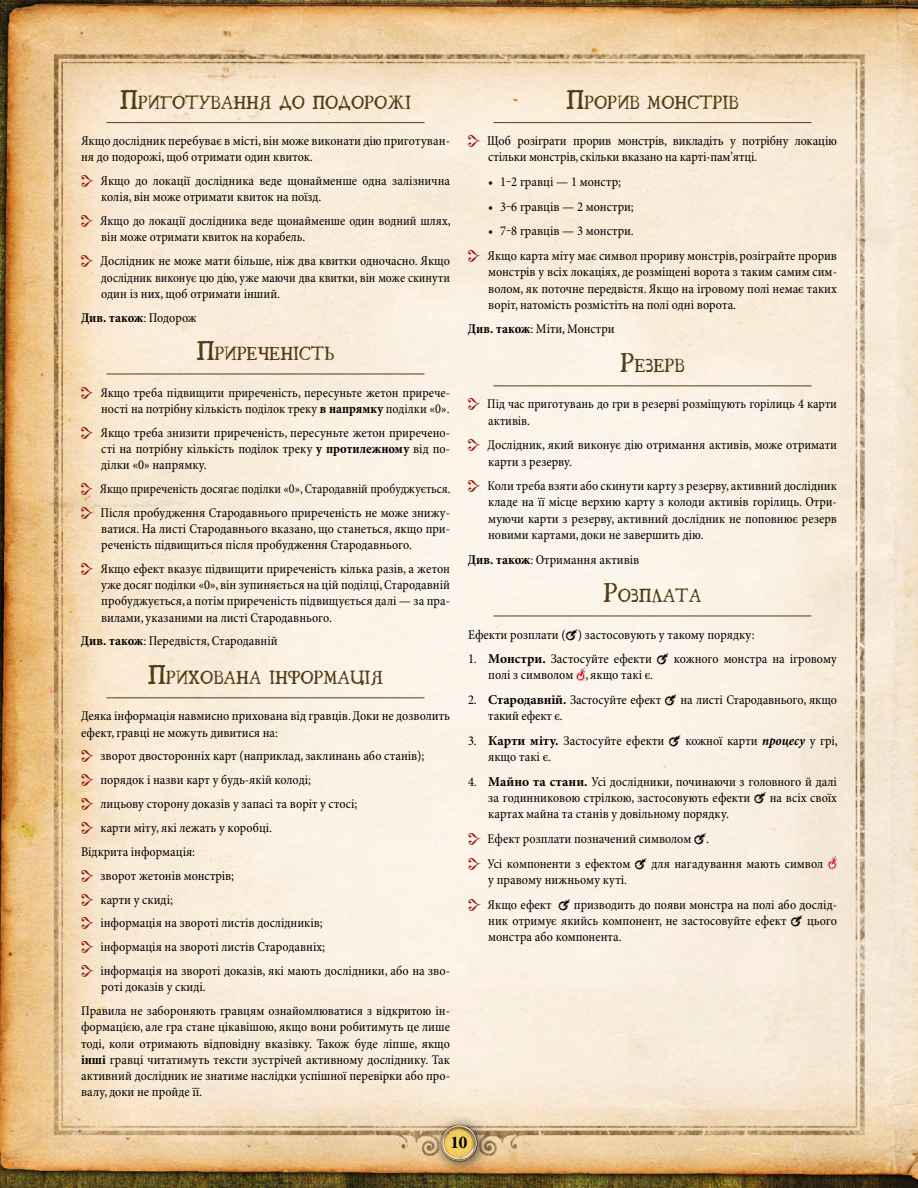
<style>
.page{position:relative;width:918px;height:1188px;background:#fff}
.page>*{position:absolute;margin:0;border:0;box-sizing:border-box;transform-origin:0 0}
.t1{font:16.8px "Ugly Qua";color:#533c13}
.t2{font:700 16.5px "Baskerville Cyr LT Std";color:#000}
.t3{font:condensed 13.5px/16.2px "Minion Pro";color:#000}
.t4{font:condensed 13.5px/23.9px "Minion Pro";color:#000;scale:.96 1}
.t5{font:700 condensed 13.5px "Minion Pro";color:#000}
.s1{font-size:24px}
.s2{font-weight:400}
.s3{font-weight:700}
.s4{font-weight:700;font-stretch:normal}
.s5{font-weight:700;font-style:italic}
</style>
<div class="page">
<img style="left:0;top:0;width:918px;height:1188px">
<div style="left:430px;top:1114px;width:62px;height:61px;background:#000;opacity:.75"></div>
<img style="left:438px;top:1122px;width:42px;height:41px">
<hr style="left:107px;top:122px;width:317px;height:1px;background:#533c13">
<hr style="left:107px;top:374px;width:317px;height:1px;background:#533c13">
<hr style="left:107px;top:697px;width:317px;height:1px;background:#533c13">
<hr style="left:494px;top:122px;width:317px;height:1px;background:#533c13">
<hr style="left:494px;top:386px;width:317px;height:1px;background:#533c13">
<hr style="left:494px;top:616px;width:317px;height:1px;background:#533c13">
<svg style="left:576px;top:667px;width:9px;height:14px"></svg>
<svg style="left:828px;top:856px;width:9px;height:13px"></svg>
<svg style="left:81px;top:175px;width:12px;height:12px"></svg>
<svg style="left:81px;top:215px;width:12px;height:12px"></svg>
<svg style="left:81px;top:255px;width:12px;height:12px"></svg>
<svg style="left:81px;top:386px;width:12px;height:12px"></svg>
<svg style="left:81px;top:426px;width:12px;height:12px"></svg>
<svg style="left:81px;top:483px;width:12px;height:12px"></svg>
<svg style="left:81px;top:506px;width:12px;height:13px"></svg>
<svg style="left:81px;top:563px;width:12px;height:12px"></svg>
<svg style="left:81px;top:750px;width:12px;height:12px"></svg>
<svg style="left:81px;top:774px;width:12px;height:12px"></svg>
<svg style="left:81px;top:798px;width:12px;height:12px"></svg>
<svg style="left:81px;top:822px;width:12px;height:12px"></svg>
<svg style="left:81px;top:869px;width:12px;height:13px"></svg>
<svg style="left:81px;top:893px;width:12px;height:12px"></svg>
<svg style="left:81px;top:917px;width:12px;height:12px"></svg>
<svg style="left:81px;top:941px;width:12px;height:12px"></svg>
<svg style="left:81px;top:965px;width:12px;height:12px"></svg>
<svg style="left:468px;top:135px;width:12px;height:12px"></svg>
<svg style="left:468px;top:250px;width:12px;height:12px"></svg>
<svg style="left:468px;top:398px;width:12px;height:12px"></svg>
<svg style="left:468px;top:439px;width:12px;height:12px"></svg>
<svg style="left:468px;top:480px;width:12px;height:12px"></svg>
<svg style="left:566px;top:628px;width:12px;height:12px"></svg>
<svg style="left:657px;top:653px;width:12px;height:12px"></svg>
<svg style="left:665px;top:694px;width:12px;height:12px"></svg>
<svg style="left:669px;top:735px;width:12px;height:11px"></svg>
<svg style="left:754px;top:792px;width:12px;height:12px"></svg>
<svg style="left:468px;top:833px;width:12px;height:12px"></svg>
<svg style="left:694px;top:833px;width:12px;height:11px"></svg>
<svg style="left:468px;top:858px;width:12px;height:12px"></svg>
<svg style="left:635px;top:858px;width:12px;height:11px"></svg>
<svg style="left:468px;top:898px;width:12px;height:12px"></svg>
<svg style="left:559px;top:898px;width:11px;height:12px"></svg>
<svg style="left:791px;top:915px;width:12px;height:11px"></svg>
<p class="t1" style="left:120px;top:89px;width:293px"><span class="s1">П</span>риготування до подорожі</p>
<p class="t3" style="left:81px;top:133px;width:371px">Якщо дослідник перебуває в місті, він може виконати дію приготуван&shy;ня до подорожі, щоб отримати один квиток.</p>
<p class="t3" style="left:101px;top:173px;width:351px">Якщо до локації дослідника веде щонайменше одна залізнична колія, він може отримати квиток на поїзд.</p>
<p class="t3" style="left:100px;top:213px;width:352px">Якщо до локації дослідника веде щонайменше один водний шлях, він може отримати квиток на корабель.</p>
<p class="t3" style="left:101px;top:253px;width:351px;text-align:justify">Дослідник не може мати більше, ніж два квитки одночасно. Якщо дослідник виконує цю дію, уже маючи два квитки, він може скинути один із них, щоб отримати інший.</p>
<p class="t5" style="left:81px;top:308px;width:117px">Див. також<span class="s2">: Подорож</span></p>
<p class="t1" style="left:196px;top:341px;width:140px"><span class="s1">П</span>риреченість</p>
<p class="t3" style="left:100px;top:385px;width:351px">Якщо треба підвищити приреченість, пересуньте жетон прирече&shy;ності на потрібну кількість поділок треку <span class="s3">в напрямку</span> поділки «0».</p>
<p class="t3" style="left:101px;top:425px;width:351px;text-align:justify">Якщо треба знизити приреченість, пересуньте жетон приречено&shy;сті на потрібну кількість поділок треку <span class="s3">у протилежному</span> від по&shy;ділки «0» напрямку.</p>
<p class="t4" style="left:100px;top:477px;width:367px">Якщо приреченість досягає поділки «0», Стародавній пробуджується.<br>Після пробудження Стародавнього приреченість не може знижу-</p>
<p class="t3" style="left:101px;top:521px;width:350px">ватися. На листі Стародавнього вказано, що станеться, якщо при&shy;реченість підвищиться після пробудження Стародавнього.</p>
<p class="t3" style="left:101px;top:561px;width:351px;text-align:justify">Якщо ефект вказує підвищити приреченість кілька разів, а жетон уже досяг поділки «0», він зупиняється на цій поділці, Стародавній пробуджується, а потім приреченість підвищується далі — за пра&shy;вилами, указаними на листі Стародавнього.</p>
<p class="t3" style="left:81px;top:634px;width:198px"><span class="s3">Див. також</span>: Передвістя, Стародавній</p>
<p class="t1" style="left:148px;top:665px;width:236px"><span class="s1">П</span>рихована інформація</p>
<p class="t3" style="left:81px;top:709px;width:370px">Деяка інформація навмисно прихована від гравців. Доки не дозволить ефект, гравці не можуть дивитися на:</p>
<p class="t3" style="left:101px;top:749px;width:326px">зворот двосторонніх карт (наприклад, заклинань або станів);</p>
<p class="t3" style="left:101px;top:772px;width:212px">порядок і назви карт у будь-якій колоді;</p>
<p class="t3" style="left:101px;top:796px;width:258px">лицьову сторону доказів у запасі та воріт у стосі;</p>
<p class="t3" style="left:101px;top:820px;width:173px">карти міту, які лежать у коробці.</p>
<p class="t3" style="left:81px;top:844px;width:116px">Відкрита інформація:</p>
<p class="t3" style="left:101px;top:868px;width:135px">зворот жетонів монстрів;</p>
<p class="t3" style="left:101px;top:892px;width:74px">карти у скиді;</p>
<p class="t3" style="left:101px;top:916px;width:224px">інформація на звороті листів дослідників;</p>
<p class="t3" style="left:101px;top:939px;width:226px">інформація на звороті листів Стародавніх;</p>
<p class="t3" style="left:101px;top:963px;width:351px">інформація на звороті доказів, які мають дослідники, або на зво-</p>
<p class="t3" style="left:81px;top:976px;width:371px;line-height:23.9px;text-indent:20px">роті доказів у скиді.<br>Правила не забороняють гравцям ознайомлюватися з відкритою ін-</p>
<p class="t3" style="left:81px;top:1020px;width:371px;text-align:justify">формацією, але гра стане цікавішою, якщо вони робитимуть це лише тоді, коли отримають відповідну вказівку. Також буде ліпше, якщо <span class="s3">інші</span> гравці читатимуть тексти зустрічей активному досліднику. Так активний дослідник не знатиме наслідки успішної перевірки або про&shy;валу, доки не пройде її.</p>
<p class="t1" style="left:566px;top:89px;width:174px"><span class="s1">П</span>рорив монстрів</p>
<p class="t3" style="left:487px;top:133px;width:351px">Щоб розіграти прорив монстрів, викладіть у потрібну локацію стільки монстрів, скільки вказано на карті-пам’ятці.</p>
<p class="t3" style="left:488px;top:174px;width:134px">• 1‒2 гравці — 1 монстр;</p>
<p class="t3" style="left:488px;top:199px;width:147px">• 3‒6 гравців — 2 монстри;</p>
<p class="t3" style="left:488px;top:219px;width:351px;line-height:24.8px">• 7‒8 гравців — 3 монстри.<br>Якщо карта міту має символ прориву монстрів, розіграйте прорив</p>
<p class="t3" style="left:488px;top:265px;width:350px;text-align:justify">монстрів у всіх локаціях, де розміщені ворота з таким самим сим&shy;волом, як поточне передвістя. Якщо на ігровому полі немає таких воріт, натомість розмістіть на полі одні ворота.</p>
<p class="t3" style="left:468px;top:322px;width:148px"><span class="s3">Див. також</span>: Міти, Монстри</p>
<p class="t1" style="left:620px;top:353px;width:66px"><span class="s1">Р</span>езерв</p>
<p class="t3" style="left:487px;top:397px;width:351px">Під час приготувань до гри в резерві розміщують горілиць 4 карти активів.</p>
<p class="t3" style="left:488px;top:438px;width:351px">Дослідник, який виконує дію отримання активів, може отримати карти з резерву.</p>
<p class="t3" style="left:488px;top:478px;width:351px;text-align:justify">Коли треба взяти або скинути карту з резерву, активний дослідник кладе на її місце верхню карту з колоди активів горілиць. Отри&shy;муючи карти з резерву, активний дослідник не поповнює резерв новими картами, доки не завершить дію.</p>
<p class="t3" style="left:468px;top:552px;width:173px"><span class="s3">Див. також</span>: Отримання активів</p>
<p class="t1" style="left:604px;top:583px;width:99px"><span class="s1">Р</span>озплата</p>
<p class="t3" style="left:468px;top:627px;width:288px">Ефекти розплати ( ) застосовують у такому порядку:</p>
<p class="t3" style="left:468px;top:651px;width:185px">1. <span class="s4">Монстри.</span> Застосуйте ефекти</p>
<p class="t3" style="left:674px;top:651px;width:165px">кожного монстра на ігровому</p>
<p class="t3" style="left:488px;top:668px;width:166px">полі з символом , якщо такі є.</p>
<p class="t3" style="left:468px;top:692px;width:195px">2. <span class="s4">Стародавній.</span> Застосуйте ефект</p>
<p class="t3" style="left:680px;top:692px;width:158px">на листі Стародавнього, якщо</p>
<p class="t3" style="left:488px;top:708px;width:76px">такий ефект є.</p>
<p class="t3" style="left:468px;top:733px;width:198px">3. <span class="s4">Карти міту.</span> Застосуйте ефекти</p>
<p class="t3" style="left:686px;top:733px;width:154px">кожної карти <span class="s5">процесу</span> у грі,</p>
<p class="t3" style="left:488px;top:749px;width:64px">якщо такі є.</p>
<p class="t3" style="left:488px;top:774px;width:350px;text-indent:-20px">4. <span class="s4">Майно та стани.</span> Усі дослідники, починаючи з головного й далі за годинниковою стрілкою, застосовують ефекти</p>
<p class="t3" style="left:770px;top:790px;width:69px">на всіх своїх</p>
<p class="t3" style="left:488px;top:802px;width:243px;line-height:24.8px">картах майна та станів у довільному порядку.<br>Ефект розплати позначений символом .<br>Усі компоненти з ефектом</p>
<p class="t3" style="left:652px;top:856px;width:173px">для нагадування мають символ</p>
<p class="t3" style="left:488px;top:868px;width:141px;line-height:24.8px">у правому нижньому куті.<br>Якщо ефект</p>
<p class="t3" style="left:488px;top:897px;width:350px;text-indent:86px">призводить до появи монстра на полі або дослід&shy;ник отримує якийсь компонент, не застосовуйте ефект</p>
<p class="t3" style="left:807px;top:913px;width:31px">цього</p>
<p class="t3" style="left:488px;top:929px;width:135px">монстра або компонента.</p>
<p class="t2" style="left:450px;top:1133px;width:19px">10</p>
</div>
